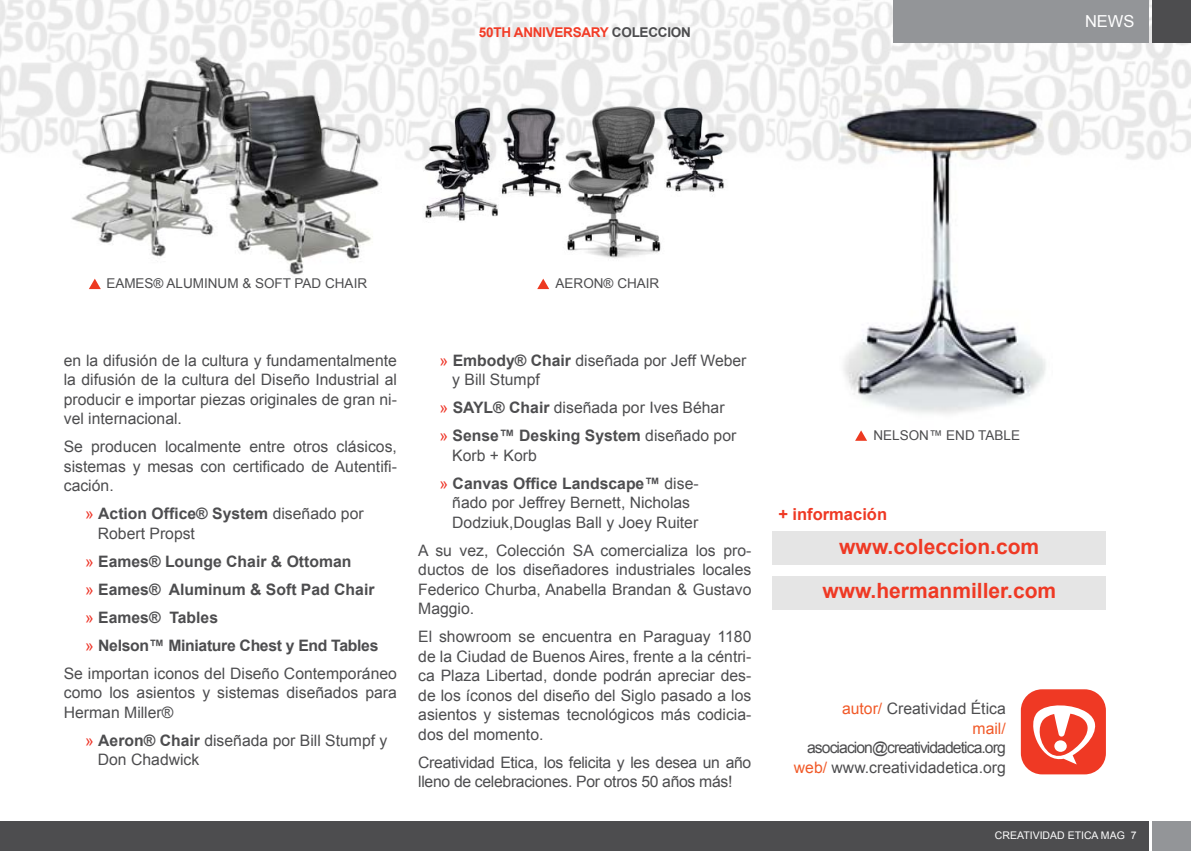
<style>
.page{position:relative;width:1191px;height:851px;background:#fff}
.page>*{position:absolute;margin:0;border:0;box-sizing:border-box;transform-origin:0 0}
.t1{font:700 21px/44px "Arial";color:#ef3924;text-align:center}
.t2{font:700 16.5px "Arial";color:#ef3924}
.t3{font:16.5px "Arial";color:#fff}
.t4{font:15.75px/19.5px "Arial";color:#4d4d4f}
.t5{font:700 15.75px/28px "Arial";color:#4d4d4f}
.t6{font:15.75px/19.5px "Arial";letter-spacing:-.02em;color:#4d4d4f}
.t7{font:15.75px/19.5px "Arial";letter-spacing:-.06em;color:#4d4d4f;text-align:right}
.t8{font:700 15.75px "Arial";letter-spacing:-.02em;color:#4d4d4f}
.t9{font:13.5px "Arial";color:#4d4d4f}
.t10{font:700 13.5px "Arial";color:#f23c27}
.t11{font:700 13.5px "Arial";letter-spacing:-.02em;color:#4d4d4f}
.t12{font:10.5px "Arial";color:#fff}
.s1{color:#f23c27}
.s2{color:#ee3427}
.s3{font-weight:700}
.s4{font-weight:400;color:#ee3427}
.s5{font-weight:400}
.s6{color:#f15a29}
</style>
<div class="page">
<img style="left:0;top:0;width:1191px;height:163px">
<img style="left:64px;top:40px;width:333px;height:235px">
<img style="left:418px;top:45px;width:333px;height:214px">
<img style="left:839px;top:0;width:213px;height:414px">
<div style="left:0;top:821px;width:1148px;height:29px;background:#4d4d4f"></div>
<div style="left:893px;top:0;width:255px;height:43px;background:#939598"></div>
<div style="left:1152px;top:0;width:39px;height:43px;background:#4d4d4f"></div>
<div style="left:1152px;top:821px;width:39px;height:29px;background:#939598"></div>
<div style="left:772px;top:576px;width:334px;height:34px;background:#e5e5e5"></div>
<div style="left:1020px;top:689px;width:86px;height:85px;background:#ef3924;border-radius:21px"></div>
<svg style="left:1033px;top:705px;width:62px;height:59px"></svg>
<svg style="left:537px;top:278px;width:12px;height:11px"></svg>
<svg style="left:855px;top:430px;width:12px;height:10px"></svg>
<svg style="left:89px;top:278px;width:12px;height:11px"></svg>
<div style="left:772px;top:531px;width:334px;height:33px;background:#e5e5e5"></div>
<p class="t10" style="left:479px;top:23px;width:54px">50th Anniversar</p>
<p class="t11" style="left:600px;top:23px;width:92px"><span class="s1">y</span> COLECCION</p>
<p class="t3" style="left:1085px;top:10px;width:51px">NEWS</p>
<p class="t9" style="left:106px;top:275px;width:262px">EAMES® ALUMINUM &amp; SOFT PAD CHAIR</p>
<p class="t9" style="left:555px;top:275px;width:105px">AERON® CHAIR</p>
<p class="t4" style="left:64px;top:350px;width:335px;text-align:justify">en la difusión de la cultura y fundamentalmente la difusión de la cultura del Diseño Industrial al producir e importar piezas originales de gran ni&shy;vel internacional.</p>
<p class="t4" style="left:64px;top:437px;width:335px;text-align:justify">Se producen localmente entre otros clásicos, sistemas y mesas con certificado de Autentifi&shy;cación.</p>
<p class="t4" style="left:98px;top:504px;width:267px;text-indent:-13px"><span class="s2">»</span> <span class="s3">Action Office® System</span> diseñado por<br>Robert Propst</p>
<p class="t5" style="left:85px;top:547px;width:268px"><span class="s4">»</span> Eames® Lounge Chair &amp; Ottoman</p>
<p class="t5" style="left:85px;top:575px;width:291px"><span class="s4">»</span> Eames® Aluminum &amp; Soft Pad Chair</p>
<p class="t5" style="left:85px;top:603px;width:135px"><span class="s4">»</span> Eames® Tables</p>
<p class="t8" style="left:85px;top:634px;width:295px"><span class="s4">»</span> Nelson™ Miniature Chest y End Tables</p>
<p class="t4" style="left:64px;top:663px;width:335px">Se importan iconos del Diseño Contemporáneo</p>
<p class="t4" style="left:64px;top:683px;width:335px">como los asientos y sistemas diseñados para<br>Herman Miller®</p>
<p class="t4" style="left:98px;top:730px;width:291px;text-indent:-13px"><span class="s2">»</span> <span class="s3">Aeron® Chair</span> diseñada por Bill Stumpf y<br>Don Chadwick</p>
<p class="t4" style="left:452px;top:350px;width:296px;text-indent:-13px"><span class="s2">»</span> <span class="s3">Embody® Chair</span> diseñada por Jeff Weber y Bill Stumpf</p>
<p class="t4" style="left:439px;top:393px;width:298px;line-height:28px"><span class="s2">»</span> <span class="s3">SAYL® Chair</span> diseñada por Ives Béhar <span class="s2">»</span> <span class="s3">Sense™ Desking System</span> diseñado por</p>
<p class="t5" style="left:439px;top:441px;width:261px;text-indent:13px"><span class="s5">Korb + Korb<br></span><span class="s4">»</span> Canvas Office Landscape™ <span class="s5">dise-</span></p>
<p class="t4" style="left:452px;top:493px;width:247px">ñado por Jeffrey Bernett, Nicholas<br>Dodziuk,Douglas Ball y Joey Ruiter</p>
<p class="t4" style="left:418px;top:540px;width:335px;text-align:justify">A su vez, Colección SA comercializa los pro&shy;ductos de los diseñadores industriales locales Federico Churba, Anabella Brandan &amp; Gustavo Maggio.</p>
<p class="t4" style="left:418px;top:627px;width:335px;text-align:justify">El showroom se encuentra en Paraguay 1180 de la Ciudad de Buenos Aires, frente a la céntri&shy;ca Plaza Libertad, donde podrán apreciar des&shy;de los íconos del diseño del Siglo pasado a los asientos y sistemas tecnológicos más codicia&shy;dos del momento.</p>
<p class="t6" style="left:418px;top:752px;width:334px">Creatividad Etica, los felicita y les desea un año lleno de celebraciones. Por otros 50 años más!</p>
<p class="t9" style="left:873px;top:426px;width:20px">Nelson</p>
<p class="t9" style="left:929px;top:426px;width:66px">™ End Table</p>
<p class="t2" style="left:778px;top:503px;width:110px">+ información</p>
<h1 class="t1" style="left:822px;top:525px;width:235px">www.coleccion.com www.hermanmiller.com</h1>
<p class="t4" style="left:842px;top:699px;width:165px;text-align:right"><span class="s6">autor/</span> Creatividad Ética <span class="s6">mail/</span></p>
<p class="t7" style="left:794px;top:738px;width:213px">asociacion@creatividadetica.org <span class="s6">web/</span> www.creatividadetica.org</p>
<p class="t12" style="left:995px;top:828px;width:143px">CREATIVIDAD ETICA MAG 7</p>
</div>
